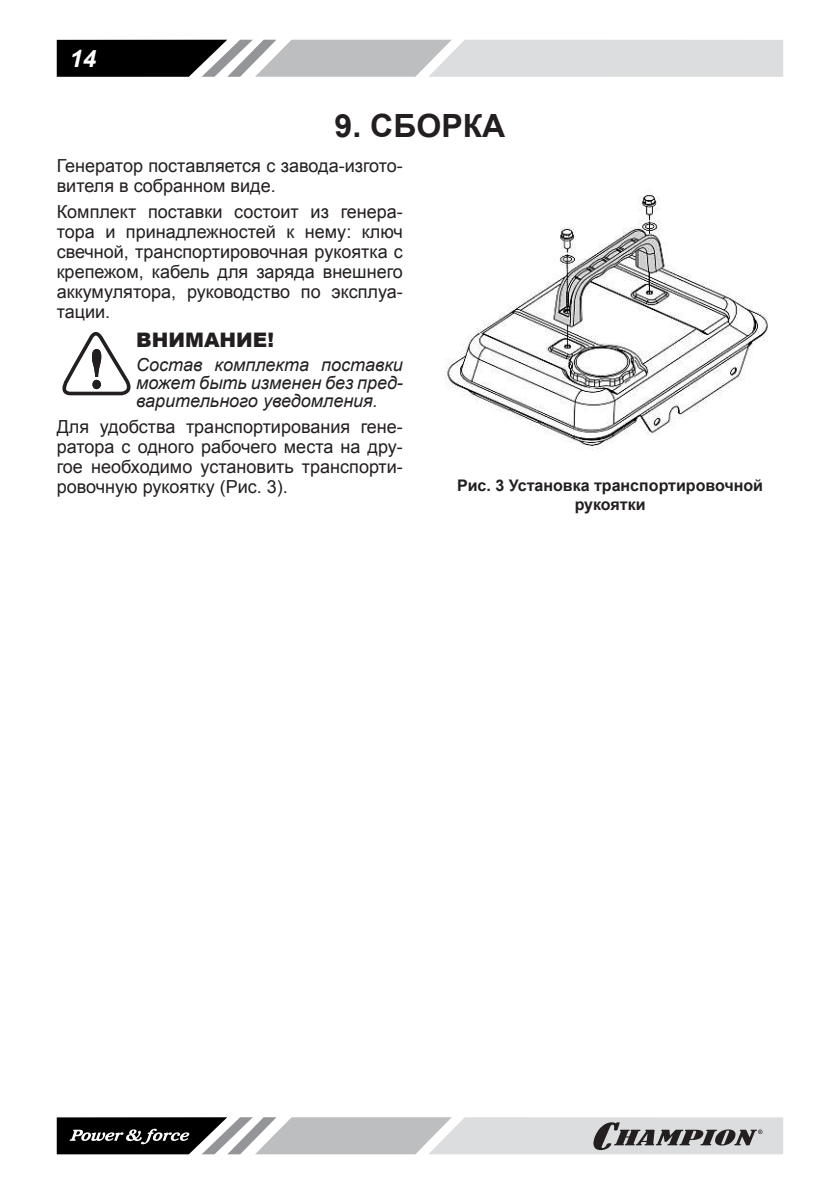
<style>
.page{position:relative;width:840px;height:1191px;background:#fff}
.page>*{position:absolute;margin:0;border:0;box-sizing:border-box;transform-origin:0 0}
.t1{font:700 32px "Arial";color:#231f20}
.t2{font:italic 700 24px "Arial";color:#fff}
.t3{font:900 20px "Arial";color:#231f20}
.t4{font:18px/20px "Arial";color:#231f20;text-align:justify}
.t5{font:italic 18px/18px "Arial";color:#231f20;text-align:justify}
.t6{font:700 16px/19.2px "Arial";color:#231f20;text-align:center}
</style>
<div class="page">
<svg style="left:57px;top:40px;width:725px;height:37px;background:#a7a8a9"></svg>
<svg style="left:57px;top:1117px;width:725px;height:37px;background:#a1a1a2"></svg>
<svg style="left:62px;top:332px;width:69px;height:63px"></svg>
<img style="left:445px;top:190px;width:323px;height:261px">
<h2 class="t2" style="left:70px;top:44px;width:28px">14</h2>
<h1 class="t1" style="left:334px;top:104px;width:172px">9. СБОРКА</h1>
<p class="t4" style="left:57px;top:156px;width:347px">Генератор поставляется с завода-изгото&shy;вителя в собранном виде.</p>
<p class="t4" style="left:57px;top:201px;width:347px">Комплект поставки состоит из генера&shy;тора и принадлежностей к нему: ключ свечной, транспортировочная рукоятка с крепежом, кабель для заряда внешнего аккумулятора, руководство по эксплуа&shy;тации.</p>
<p class="t3" style="left:136px;top:326px;width:139px">ВНИМАНИЕ!</p>
<p class="t5" style="left:136px;top:356px;width:268px">Состав комплекта поставки может быть изменен без пред&shy;варительного уведомления.</p>
<p class="t4" style="left:57px;top:416px;width:347px">Для удобства транспортирования гене&shy;ратора с одного рабочего места на дру&shy;гое необходимо установить транспорти&shy;ровочную рукоятку (Рис. 3).</p>
<p class="t6" style="left:457px;top:476px;width:307px">Рис. 3 Установка транспортировочной рукоятки</p>
</div>
